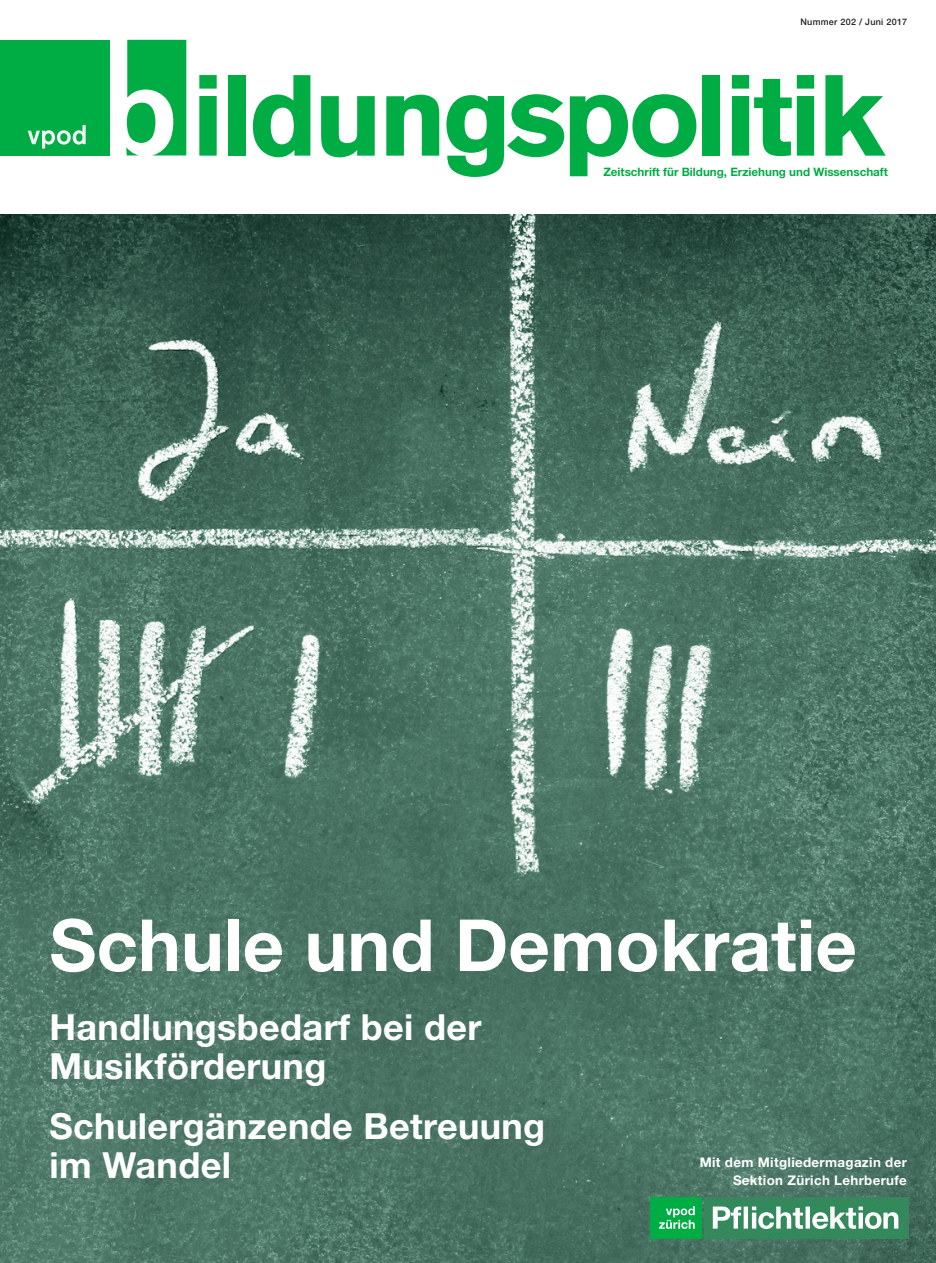
<style>
.page{position:relative;width:936px;height:1263px;background:#fff}
.page>*{position:absolute;margin:0;border:0;box-sizing:border-box;transform-origin:0 0}
.Titel_65_Helvetica_3{font:700 72px "Helvetica Neue LT Std";letter-spacing:.005em;color:#fff}
.Titel_65_Helvetica_3-2{font:700 36px/39px "Helvetica Neue LT Std";letter-spacing:.01em;color:#fff}
.Rubrik_oben{font:700 13.35px "Helvetica Neue LT Std";letter-spacing:.025em;color:#fff}
.t1{font:700 11.7px "Helvetica Neue LT Std";color:#00ad44}
.t2{font:500 9px "Helvetica Neue LT Std";letter-spacing:.03em;color:#231f20}
</style>
<div class="page">
<svg style="left:199px;top:75px;width:18px;height:81px"></svg>
<div style="left:228px;top:75px;width:17px;height:81px;background:#00ad44"></div>
<svg style="left:253px;top:75px;width:57px;height:82px"></svg>
<svg style="left:321px;top:96px;width:54px;height:61px"></svg>
<svg style="left:386px;top:95px;width:53px;height:61px"></svg>
<svg style="left:446px;top:94px;width:250px;height:83px"></svg>
<div style="left:702px;top:75px;width:18px;height:81px;background:#00ad44"></div>
<svg style="left:731px;top:75px;width:83px;height:81px"></svg>
<svg style="left:825px;top:75px;width:60px;height:81px"></svg>
<div style="left:0;top:40px;width:109px;height:115px;background:#00ad44"></div>
<svg style="left:126px;top:40px;width:60px;height:115px"></svg>
<svg style="left:28px;top:125px;width:58px;height:24px"></svg>
<img style="left:0;top:215px;width:935px;height:1048px">
<div style="left:650px;top:1197px;width:51px;height:42px;background:#00ad44"></div>
<svg style="left:659px;top:1206px;width:35px;height:23px"></svg>
<svg style="left:703px;top:1196px;width:206px;height:44px"></svg>
<p class="t2" style="left:800px;top:17px;width:108px">Nummer 202 / Juni 2017</p>
<p class="t1" style="left:603px;top:165px;width:286px">Zeitschrift für Bildung, Erziehung und Wissenschaft</p>
<p class="Titel_65_Helvetica_3" style="left:50px;top:901px;width:808px">Schule und Demokratie</p>
<p class="Titel_65_Helvetica_3-2" style="left:50px;top:1007px;width:433px">Handlungsbedarf bei der<br>Musikförderung</p>
<p class="Titel_65_Helvetica_3-2" style="left:50px;top:1106px;width:497px">Schulergänzende Betreuung im Wandel</p>
<p class="Rubrik_oben" style="left:699px;top:1154px;width:209px">Mit dem Mitgliedermagazin der</p>
<p class="Rubrik_oben" style="left:733px;top:1172px;width:175px">Sektion Zürich Lehrberufe</p>
</div>
